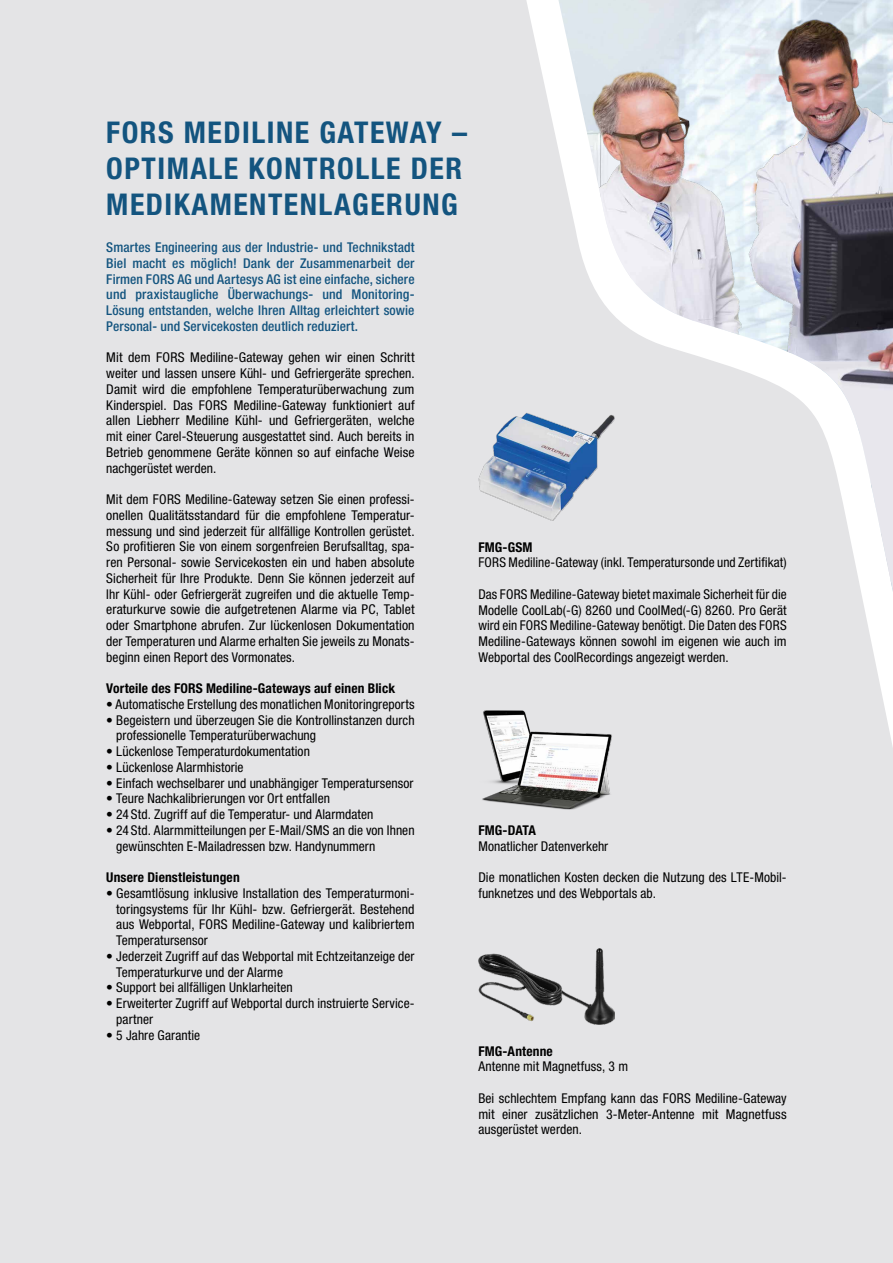
<style>
.page{position:relative;width:893px;height:1263px;background:#e4e4e6}
.page>*{position:absolute;margin:0;border:0;box-sizing:border-box;transform-origin:0 0}
.t1{font:700 condensed 30px/36px "Helvetica Neue LT Std";letter-spacing:.05em;color:#13547f}
.t2{font:condensed 13.5px/15.8px "Helvetica Neue LT Std";letter-spacing:.005em;color:#000;text-align:justify}
.t3{font:500 condensed 13.5px/15.8px "Helvetica Neue LT Std";letter-spacing:.01em;color:#13547f;text-align:justify}
.t4{font:700 condensed 13.5px "Helvetica Neue LT Std";letter-spacing:.01em;color:#000}
</style>
<div class="page">
<svg style="left:526px;top:0;width:367px;height:1025px"></svg>
<img style="left:558px;top:0;width:335px;height:592px">
<img style="left:478px;top:412px;width:136px;height:108px">
<img style="left:482px;top:710px;width:130px;height:109px">
<img style="left:478px;top:948px;width:136px;height:76px">
<h1 class="t1" style="left:106px;top:114px;width:362px">FORS MEDILINE GATEWAY –<br>OPTIMALE KONTROLLE DER<br>MEDIKAMENTENLAGERUNG</h1>
<p class="t3" style="left:106px;top:239px;width:310px">Smartes Engineering aus der Industrie- und Technikstadt Biel macht es möglich! Dank der Zusammenarbeit der Firmen FORS AG und Aartesys AG ist eine einfache, sichere und praxistaugliche Überwachungs- und Monitoring-Lösung entstanden, welche Ihren Alltag erleichtert sowie Personal- und Servicekosten deutlich reduziert.</p>
<p class="t2" style="left:106px;top:350px;width:310px">Mit dem FORS Mediline-Gateway gehen wir einen Schritt weiter und lassen unsere Kühl- und Gefriergeräte sprechen.<br>Damit wird die empfohlene Temperaturüberwachung zum Kinderspiel. Das FORS Mediline-Gateway funktioniert auf allen Liebherr Mediline Kühl- und Gefriergeräten, welche mit einer Carel-Steuerung ausgestattet sind. Auch bereits in Betrieb genommene Geräte können so auf einfache Weise nachgerüstet werden.</p>
<p class="t2" style="left:106px;top:491px;width:310px">Mit dem FORS Mediline-Gateway setzen Sie einen professi&shy;onellen Qualitätsstandard für die empfohlene Temperatur&shy;messung und sind jederzeit für allfällige Kontrollen gerüstet.<br>So profitieren Sie von einem sorgenfreien Berufsalltag, spa&shy;ren Personal- sowie Servicekosten ein und haben absolute Sicherheit für Ihre Produkte. Denn Sie können jederzeit auf Ihr Kühl- oder Gefriergerät zugreifen und die aktuelle Temp&shy;eraturkurve sowie die aufgetretenen Alarme via PC, Tablet oder Smartphone abrufen. Zur lückenlosen Dokumentation der Temperaturen und Alarme erhalten Sie jeweils zu Monats&shy;beginn einen Report des Vormonates.</p>
<p class="t4" style="left:106px;top:680px;width:290px">Vorteile des FORS Mediline-Gateways auf einen Blick</p>
<p class="t2" style="left:106px;top:696px;width:310px">• Automatische Erstellung des monatlichen Monitoringreports</p>
<p class="t2" style="left:116px;top:712px;width:300px;text-indent:-10px">• Begeistern und überzeugen Sie die Kontrollinstanzen durch professionelle Temperaturüberwachung</p>
<p class="t2" style="left:106px;top:743px;width:205px">• Lückenlose Temperaturdokumentation</p>
<p class="t2" style="left:106px;top:759px;width:139px">• Lückenlose Alarmhistorie</p>
<p class="t2" style="left:106px;top:775px;width:309px">• Einfach wechselbarer und unabhängiger Temperatursensor</p>
<p class="t2" style="left:106px;top:791px;width:225px">• Teure Nachkalibrierungen vor Ort entfallen</p>
<p class="t2" style="left:106px;top:806px;width:269px">• 24Std. Zugriff auf die Temperatur- und Alarmdaten</p>
<p class="t2" style="left:116px;top:822px;width:300px;text-indent:-10px">• 24Std. Alarmmitteilungen per E-Mail/SMS an die von Ihnen gewünschten E-Mailadressen bzw. Handynummern</p>
<p class="t4" style="left:106px;top:869px;width:135px">Unsere Dienstleistungen</p>
<p class="t2" style="left:116px;top:885px;width:300px;text-indent:-10px">• Gesamtlösung inklusive Installation des Temperaturmoni&shy;toringsystems für Ihr Kühl- bzw. Gefriergerät. Bestehend aus Webportal, FORS Mediline-Gateway und kalibriertem Temperatursensor</p>
<p class="t2" style="left:116px;top:948px;width:300px;text-indent:-10px">• Jederzeit Zugriff auf das Webportal mit Echtzeitanzeige der<br>Temperaturkurve und der Alarme</p>
<p class="t2" style="left:106px;top:980px;width:188px">• Support bei allfälligen Unklarheiten</p>
<p class="t2" style="left:116px;top:995px;width:300px;text-indent:-10px">• Erweiterter Zugriff auf Webportal durch instruierte Service&shy;partner</p>
<p class="t2" style="left:106px;top:1027px;width:95px">• 5 Jahre Garantie</p>
<p class="t4" style="left:478px;top:538px;width:56px">FMG-GSM</p>
<p class="t2" style="left:478px;top:554px;width:310px">FORS Mediline-Gateway (inkl. Temperatursonde und Zertifikat)</p>
<p class="t2" style="left:478px;top:586px;width:310px">Das FORS Mediline-Gateway bietet maximale Sicherheit für die Modelle CoolLab(-G) 8260 und CoolMed(-G) 8260. Pro Gerät wird ein FORS Mediline-Gateway benötigt. Die Daten des FORS Mediline-Gateways können sowohl im eigenen wie auch im Webportal des CoolRecordings angezeigt werden.</p>
<p class="t4" style="left:478px;top:822px;width:59px">FMG-DATA</p>
<p class="t2" style="left:478px;top:838px;width:131px">Monatlicher Datenverkehr</p>
<p class="t2" style="left:478px;top:869px;width:310px">Die monatlichen Kosten decken die Nutzung des LTE-Mobil&shy;funknetzes und des Webportals ab.</p>
<p class="t4" style="left:478px;top:1042px;width:76px">FMG-Antenne</p>
<p class="t2" style="left:478px;top:1058px;width:151px">Antenne mit Magnetfuss, 3 m</p>
<p class="t2" style="left:478px;top:1090px;width:310px">Bei schlechtem Empfang kann das FORS Mediline-Gateway mit einer zusätzlichen 3-Meter-Antenne mit Magnetfuss ausgerüstet werden.</p>
</div>
